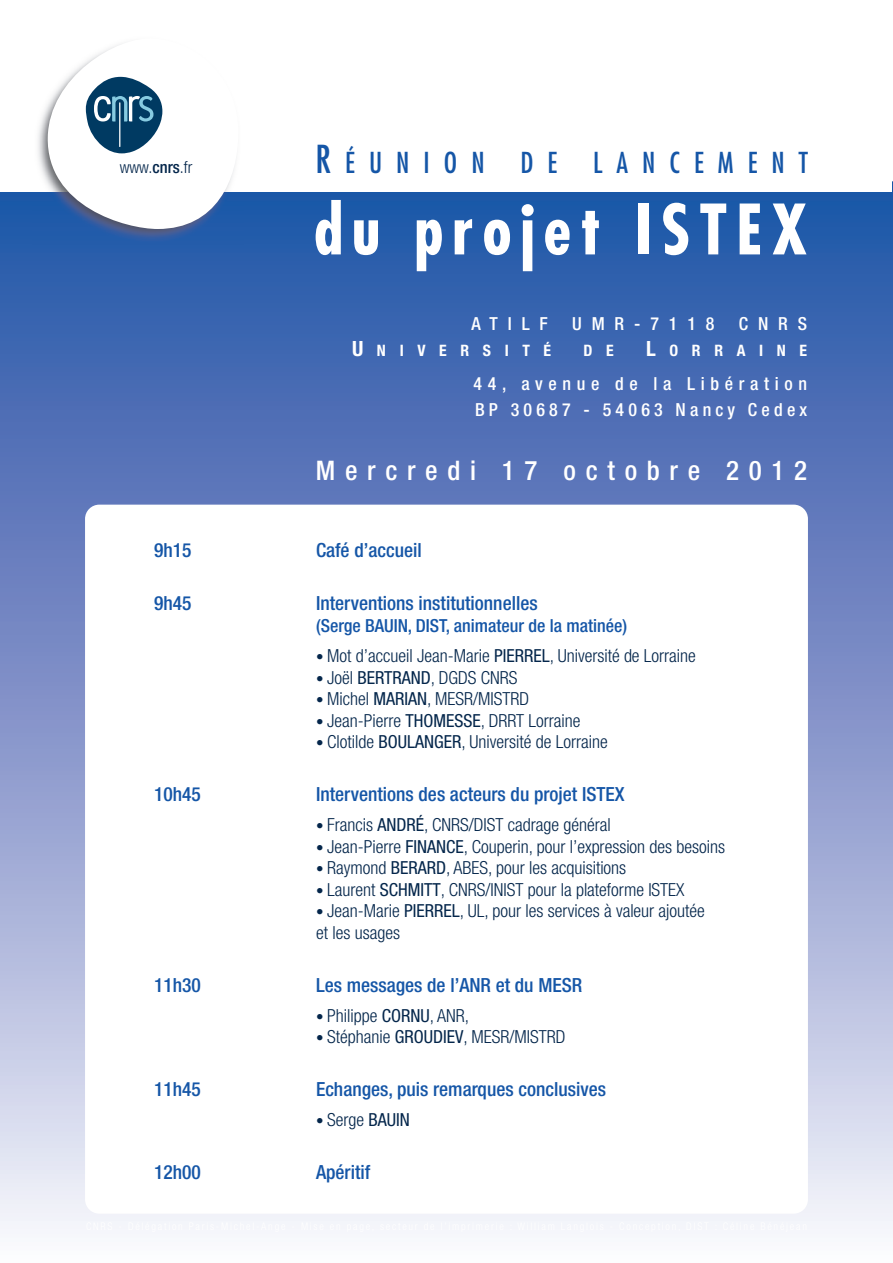
<style>
.page{position:relative;width:893px;height:1263px;background:#fff}
.page>*{position:absolute;margin:0;border:0;box-sizing:border-box;transform-origin:0 0}
.t1{font:700 condensed 67.5px "Futura";letter-spacing:.13em;color:#fff}
.t2{font:condensed 28.2px "Futura";letter-spacing:.5em;color:#1556a7}
.t3{font:500 condensed 27px "Helvetica Neue LT Std";letter-spacing:.36em;color:#fff}
.t4{font:500 condensed 19.5px "Helvetica Neue LT Std";color:#1556a7}
.t5{font:300 condensed 18px/21.6px "Helvetica Neue LT Std";color:#04264b}
.t6{font:500 condensed 18px/25.5px "Helvetica Neue LT Std";letter-spacing:.27em;color:#fff}
.t7{font:500 condensed 18px "Helvetica Neue LT Std";color:#1556a7}
.t8{font:500 condensed 18px "Helvetica Neue LT Std";letter-spacing:.315em;color:#fff}
.t9{font:300 condensed 16.5px "Helvetica Neue LT Std";color:#04264b}
.t10{font:700 condensed 15.75px "Helvetica Neue LT Std";letter-spacing:.865em;color:#fff}
.s1{font-weight:500}
.s2{font-size:37.5px}
.s3{font-size:21px}
.s4{font-size:15px}
.s5{font-weight:400}
</style>
<div class="page">
<img style="left:0;top:181px;width:893px;height:1048px">
<div style="left:0;top:0;width:892px;height:192px;background:#fff"></div>
<img style="left:33px;top:109px;width:211px;height:136px">
<svg style="left:46px;top:44px;width:193px;height:185px"></svg>
<hr style="left:119px;top:102px;width:1px;height:45px;background:#fff">
<div style="left:85px;top:505px;width:723px;height:708px;background:#fff;border-radius:14px"></div>
<p class="t9" style="left:120px;top:161px;width:74px">www.<span class="s1">cnrs</span>.fr</p>
<h2 class="t2" style="left:316px;top:150px;width:170px"><span class="s2">R</span>ÉUNION</h2>
<h2 class="t2" style="left:520px;top:150px;width:38px">D E</h2>
<h2 class="t2" style="left:593px;top:150px;width:216px">LANCEMENT</h2>
<h1 class="t1" style="left:314px;top:200px;width:496px">du projet ISTEX</h1>
<p class="t8" style="left:471px;top:317px;width:78px">ATILF</p>
<p class="t8" style="left:572px;top:317px;width:144px">UMR-7118</p>
<p class="t8" style="left:739px;top:317px;width:70px">CNRS</p>
<p class="t10" style="left:352px;top:344px;width:201px"><span class="s3">U</span>NIVERSITÉ</p>
<p class="t10" style="left:583px;top:344px;width:32px">D E</p>
<p class="t10" style="left:646px;top:344px;width:162px"><span class="s3">L</span>ORRAINE</p>
<p class="t6" style="left:473px;top:372px;width:335px">44, avenue de la Libération<br>BP 30687 - 54063 Nancy Cedex</p>
<h3 class="t3" style="left:316px;top:460px;width:493px">Mercredi 17 octobre 2012</h3>
<p class="t4" style="left:154px;top:543px;width:39px">9h15</p>
<p class="t4" style="left:316px;top:543px;width:107px">Café d’accueil</p>
<p class="t4" style="left:154px;top:596px;width:39px">9h45</p>
<p class="t4" style="left:316px;top:596px;width:223px">Interventions institutionnelles</p>
<p class="t7" style="left:316px;top:619px;width:313px">(Serge BAUIN, DIST, animateur de la matinée)</p>
<p class="t5" style="left:316px;top:646px;width:381px"><span class="s4">•</span> Mot d’accueil Jean-Marie <span class="s5">PIERREL</span>, Université de Lorraine</p>
<p class="t5" style="left:316px;top:668px;width:203px"><span class="s4">•</span> Joël <span class="s5">BERTRAND</span>, DGDS CNRS</p>
<p class="t5" style="left:316px;top:689px;width:214px"><span class="s4">•</span> Michel <span class="s5">MARIAN</span>, MESR/MISTRD</p>
<p class="t5" style="left:316px;top:711px;width:266px"><span class="s4">•</span> Jean-Pierre <span class="s5">THOMESSE</span>, DRRT Lorraine</p>
<p class="t5" style="left:316px;top:733px;width:293px"><span class="s4">•</span> Clotilde <span class="s5">BOULANGER</span>, Université de Lorraine</p>
<p class="t4" style="left:154px;top:787px;width:48px">10h45</p>
<p class="t4" style="left:316px;top:787px;width:310px">Interventions des acteurs du projet ISTEX</p>
<p class="t5" style="left:316px;top:815px;width:296px"><span class="s4">•</span> Francis <span class="s5">ANDRÉ</span>, CNRS/DIST cadrage général</p>
<p class="t5" style="left:316px;top:837px;width:411px"><span class="s4">•</span> Jean-Pierre <span class="s5">FINANCE</span>, Couperin, pour l’expression des besoins</p>
<p class="t5" style="left:316px;top:859px;width:312px"><span class="s4">•</span> Raymond <span class="s5">BERARD</span>, ABES, pour les acquisitions</p>
<p class="t5" style="left:316px;top:880px;width:370px"><span class="s4">•</span> Laurent <span class="s5">SCHMITT</span>, CNRS/INIST pour la plateforme ISTEX</p>
<p class="t5" style="left:316px;top:902px;width:390px"><span class="s4">•</span> Jean-Marie <span class="s5">PIERREL</span>, UL, pour les services à valeur ajoutée et les usages</p>
<p class="t4" style="left:154px;top:978px;width:48px">11h30</p>
<p class="t4" style="left:316px;top:978px;width:268px">Les messages de l’ANR et du MESR</p>
<p class="t5" style="left:316px;top:1006px;width:154px"><span class="s4">•</span> Philippe <span class="s5">CORNU</span>, ANR,</p>
<p class="t5" style="left:316px;top:1028px;width:251px"><span class="s4">•</span> Stéphanie <span class="s5">GROUDIEV</span>, MESR/MISTRD</p>
<p class="t4" style="left:154px;top:1082px;width:48px">11h45</p>
<p class="t4" style="left:316px;top:1082px;width:292px">Echanges, puis remarques conclusives</p>
<p class="t5" style="left:316px;top:1110px;width:95px"><span class="s4">•</span> Serge <span class="s5">BAUIN</span></p>
<p class="t4" style="left:154px;top:1165px;width:48px">12h00</p>
<p class="t4" style="left:316px;top:1165px;width:56px">Apéritif</p>
</div>
